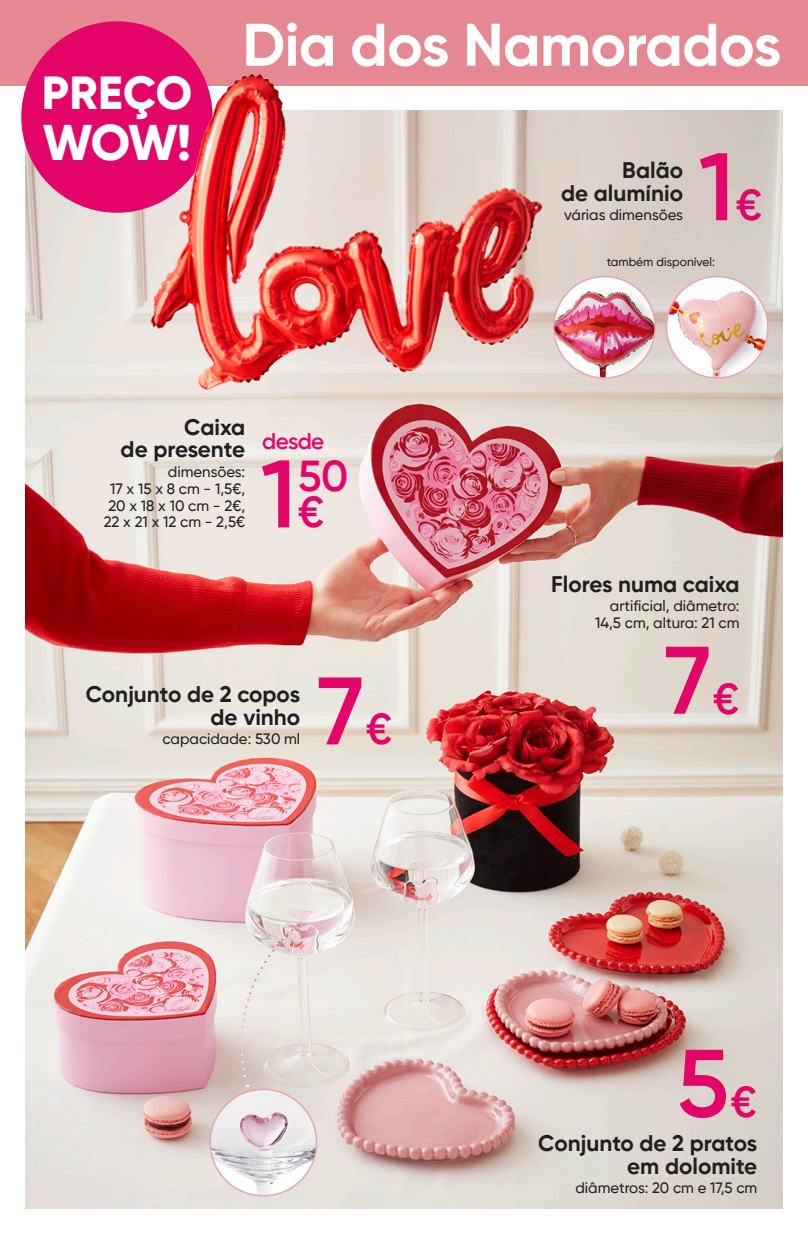
<style>
.page{position:relative;width:808px;height:1234px;background:#fff}
.page>*{position:absolute;margin:0;border:0;box-sizing:border-box;transform-origin:0 0}
.PEPCO2_price{font:600 95.7px "Gilroy";color:#e30567}
.belka_gilroy_12_pt{font:700 60px "Gilroy";letter-spacing:-.01em;color:#fff}
.t1{font:800 49.95px "Gilroy";color:#fff}
.t2{font:800 46.2px "Gilroy";letter-spacing:.005em;color:#fff}
.PEPCO2_fraction_currency{font:600 43.2px/36.8px "Gilroy";color:#e30567}
.PEPCO_name{font:700 22.5px/22.5px "Gilroy";color:#231f20;text-align:right}
.PEPCO2_price_from{font:600 22.5px "Gilroy";letter-spacing:-.03em;color:#e30567}
.PEPCO_descr{font:500 15px/16.8px "Gilroy";color:#231f20;text-align:right}
.PEPCO_name-2{font:500 15px/16.8px "Gilroy";color:#231f20;text-align:right}
.PEPCO_descr-2{font:500 12px "Gilroy";color:#231f20}
</style>
<div class="page">
<img style="left:26px;top:111px;width:756px;height:1097px">
<div style="left:0;top:0;width:808px;height:85px;background:#e58892"></div>
<div style="left:21px;top:21px;width:192px;height:192px;background:#e30567;border-radius:50%"></div>
<img style="left:162px;top:53px;width:382px;height:347px">
<img style="left:666px;top:276px;width:102px;height:102px;border-radius:51px">
<div style="left:666px;top:276px;width:102px;height:102px;border:2px solid #e7a5af;border-radius:50%"></div>
<img style="left:554px;top:276px;width:101px;height:102px;border-radius:51px">
<div style="left:553px;top:276px;width:103px;height:102px;border:2px solid #e7a5af;border-radius:50%"></div>
<img style="left:210px;top:1089px;width:107px;height:106px;border-radius:53px">
<div style="left:209px;top:1088px;width:108px;height:108px;border:2px solid #e7a5af;border-radius:50%"></div>
<svg style="left:227px;top:924px;width:72px;height:162px"></svg>
<p class="t2" style="left:42px;top:64px;width:152px">PREÇO</p>
<p class="t1" style="left:43px;top:111px;width:150px">WOW!</p>
<p class="belka_gilroy_12_pt" style="left:242px;top:7px;width:540px">Dia dos Namorados</p>
<p class="PEPCO_name" style="left:561px;top:159px;width:124px">Balão<br>de alumínio</p>
<p class="PEPCO_descr" style="left:564px;top:206px;width:121px">várias dimensões</p>
<p class="PEPCO2_price" style="left:699px;top:127px;width:37px">1</p>
<p class="PEPCO2_fraction_currency" style="left:736px;top:186px;width:28px">€</p>
<p class="PEPCO_descr-2" style="left:607px;top:254px;width:110px">também disponível:</p>
<p class="PEPCO_name" style="left:121px;top:415px;width:126px">Caixa<br>de presente</p>
<p class="PEPCO_descr" style="left:104px;top:463px;width:143px">dimensões:<br>17 x 15 x 8 cm - 1,5€,<br>20 x 18 x 10 cm - 2€,<br>22 x 21 x 12 cm - 2,5€</p>
<p class="PEPCO2_price_from" style="left:262px;top:427px;width:64px">desde</p>
<p class="PEPCO2_price" style="left:261px;top:434px;width:37px">1</p>
<p class="PEPCO2_fraction_currency" style="left:298px;top:456px;width:51px">50 €</p>
<p class="PEPCO_name" style="left:86px;top:683px;width:216px">Conjunto de 2 copos de vinho</p>
<p class="PEPCO_descr" style="left:162px;top:730px;width:139px">capacidade: 530 ml</p>
<p class="PEPCO2_price" style="left:317px;top:651px;width:48px">7</p>
<p class="PEPCO2_fraction_currency" style="left:366px;top:710px;width:28px">€</p>
<p class="PEPCO_name" style="left:551px;top:572px;width:190px">Flores numa caixa</p>
<p class="PEPCO_name-2" style="left:595px;top:597px;width:146px">artificial, diâmetro:<br>14,5 cm, altura: 21 cm</p>
<p class="PEPCO2_price" style="left:664px;top:620px;width:48px">7</p>
<p class="PEPCO2_fraction_currency" style="left:713px;top:679px;width:28px">€</p>
<p class="PEPCO2_price" style="left:677px;top:1023px;width:54px">5</p>
<p class="PEPCO2_fraction_currency" style="left:731px;top:1082px;width:28px">€</p>
<p class="PEPCO_name" style="left:538px;top:1131px;width:221px">Conjunto de 2 pratos em dolomite</p>
<p class="PEPCO_descr" style="left:575px;top:1178px;width:183px">diâmetros: 20 cm e 17,5 cm</p>
</div>
